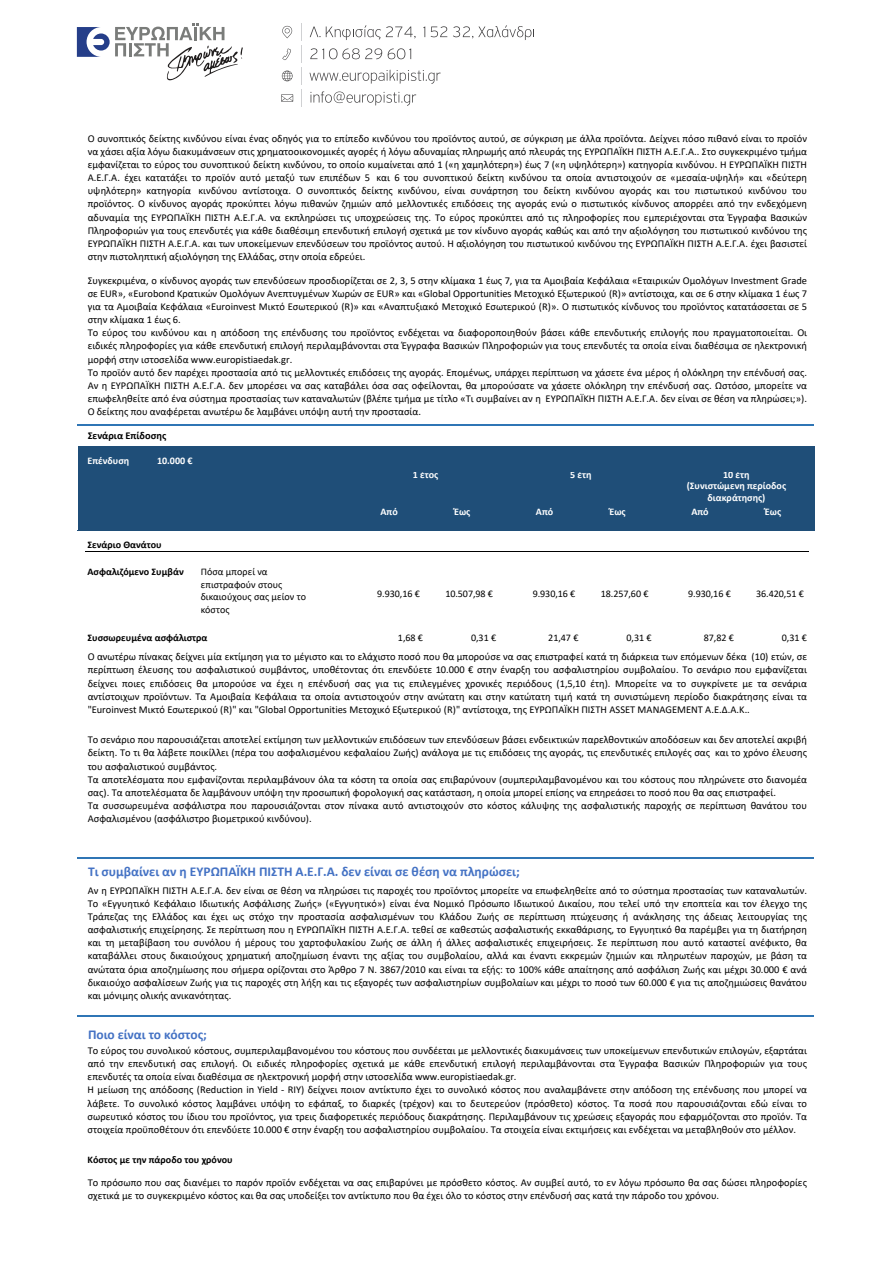
<style>
.page{position:relative;width:893px;height:1263px;background:#fff}
.page>*{position:absolute;margin:0;border:0;box-sizing:border-box;transform-origin:0 0}
.t1{font:700 13.5px "Calibri";letter-spacing:-.005em;color:#4472c4}
.t2{font:10.5px/13.2px "Calibri";color:#000}
.t3{font:700 10.5px "Calibri";letter-spacing:.005em;color:#000}
.t4{font:10.05px/12.8px "Calibri";letter-spacing:-.005em;color:#000}
.t5{font:700 10.05px "Calibri";color:#000}
.t6{font:700 10.05px/11.2px "Calibri";color:#fff;text-align:center}
</style>
<div class="page">
<div style="left:78px;top:447px;width:736px;height:84px;background:#1f4e78"></div>
<hr style="left:77px;top:425px;width:737px;height:1px;background:#2f75b5">
<hr style="left:77px;top:530px;width:737px;height:1px;background:#1f4e78">
<hr style="left:86px;top:551px;width:723px;height:1px;background:#000">
<hr style="left:77px;top:857px;width:737px;height:1px;background:#2f75b5">
<hr style="left:77px;top:1015px;width:737px;height:1px;background:#2f75b5">
<svg style="left:310px;top:48px;width:72px;height:11px"></svg>
<svg style="left:388px;top:48px;width:23px;height:11px"></svg>
<svg style="left:310px;top:25px;width:105px;height:15px"></svg>
<svg style="left:431px;top:26px;width:16px;height:11px"></svg>
<svg style="left:453px;top:25px;width:81px;height:15px"></svg>
<svg style="left:309px;top:70px;width:132px;height:14px"></svg>
<svg style="left:310px;top:91px;width:106px;height:15px"></svg>
<svg style="left:282px;top:26px;width:10px;height:12px"></svg>
<svg style="left:282px;top:48px;width:9px;height:12px"></svg>
<svg style="left:282px;top:71px;width:11px;height:10px"></svg>
<svg style="left:281px;top:94px;width:12px;height:8px"></svg>
<svg style="left:301px;top:23px;width:1px;height:83px"></svg>
<svg style="left:77px;top:23px;width:166px;height:58px"></svg>
<p class="t2" style="left:88px;top:131px;width:721px;text-align:justify">Ο συνοπτικός δείκτης κινδύνου είναι ένας οδηγός για το επίπεδο κινδύνου του προϊόντος αυτού, σε σύγκριση με άλλα προϊόντα. Δείχνει πόσο πιθανό είναι το προϊόν να χάσει αξία λόγω διακυμάνσεων στις χρηματοοικονομικές αγορές ή λόγω αδυναμίας πληρωμής από πλευράς της ΕΥΡΩΠΑΪΚΗ ΠΙΣΤΗ Α.Ε.Γ.Α.. Στο συγκεκριμένο τμήμα εμφανίζεται το εύρος του συνοπτικού δείκτη κινδύνου, το οποίο κυμαίνεται από 1 («η χαμηλότερη») έως 7 («η υψηλότερη») κατηγορία κινδύνου. Η ΕΥΡΩΠΑΪΚΗ ΠΙΣΤΗ Α.Ε.Γ.Α. έχει κατατάξει το προϊόν αυτό μεταξύ των επιπέδων 5 και 6 του συνοπτικού δείκτη κινδύνου τα οποία αντιστοιχούν σε «μεσαία-υψηλή» και «δεύτερη υψηλότερη» κατηγορία κινδύνου αντίστοιχα. Ο συνοπτικός δείκτης κινδύνου, είναι συνάρτηση του δείκτη κινδύνου αγοράς και του πιστωτικού κινδύνου του προϊόντος. Ο κίνδυνος αγοράς προκύπτει λόγω πιθανών ζημιών από μελλοντικές επιδόσεις της αγοράς ενώ ο πιστωτικός κίνδυνος απορρέει από την ενδεχόμενη αδυναμία της ΕΥΡΩΠΑΪΚΗ ΠΙΣΤΗ Α.Ε.Γ.Α. να εκπληρώσει τις υποχρεώσεις της. Το εύρος προκύπτει από τις πληροφορίες που εμπεριέχονται στα Έγγραφα Βασικών Πληροφοριών για τους επενδυτές για κάθε διαθέσιμη επενδυτική επιλογή σχετικά με τον κίνδυνο αγοράς καθώς και από την αξιολόγηση του πιστωτικού κινδύνου της ΕΥΡΩΠΑΪΚΗ ΠΙΣΤΗ Α.Ε.Γ.Α. και των υποκείμενων επενδύσεων του προϊόντος αυτού. Η αξιολόγηση του πιστωτικού κινδύνου της ΕΥΡΩΠΑΪΚΗ ΠΙΣΤΗ Α.Ε.Γ.Α. έχει βασιστεί στην πιστοληπτική αξιολόγηση της Ελλάδας, στην οποία εδρεύει.</p>
<p class="t2" style="left:88px;top:273px;width:721px">Συγκεκριμένα, ο κίνδυνος αγοράς των επενδύσεων προσδιορίζεται σε 2, 3, 5 στην κλίμακα 1 έως 7, για τα Αμοιβαία Κεφάλαια «Εταιρικών Ομολόγων Investment Grade σε EUR», «Eurobond Κρατικών Ομολόγων Ανεπτυγμένων Χωρών σε EUR» και «Global Opportunities Μετοχικό Εξωτερικού (R)» αντίστοιχα, και σε 6 στην κλίμακα 1 έως 7 για τα Αμοιβαία Κεφάλαια «Euroinvest Μικτό Εσωτερικού (R)» και «Αναπτυξιακό Μετοχικό Εσωτερικού (R)». Ο πιστωτικός κίνδυνος του προϊόντος κατατάσσεται σε 5 στην κλίμακα 1 έως 6.<br>Το εύρος του κινδύνου και η απόδοση της επένδυσης του προϊόντος ενδέχεται να διαφοροποιηθούν βάσει κάθε επενδυτικής επιλογής που πραγματοποιείται. Οι ειδικές πληροφορίες για κάθε επενδυτική επιλογή περιλαμβάνονται στα Έγγραφα Βασικών Πληροφοριών για τους επενδυτές τα οποία είναι διαθέσιμα σε ηλεκτρονική μορφή στην ιστοσελίδα www.europistiaedak.gr.<br>Το προϊόν αυτό δεν παρέχει προστασία από τις μελλοντικές επιδόσεις της αγοράς. Επομένως, υπάρχει περίπτωση να χάσετε ένα μέρος ή ολόκληρη την επένδυσή σας.<br>Αν η ΕΥΡΩΠΑΪΚΗ ΠΙΣΤΗ Α.Ε.Γ.Α. δεν μπορέσει να σας καταβάλει όσα σας οφείλονται, θα μπορούσατε να χάσετε ολόκληρη την επένδυσή σας. Ωστόσο, μπορείτε να επωφεληθείτε από ένα σύστημα προστασίας των καταναλωτών (βλέπε τμήμα με τίτλο «Τι συμβαίνει αν η ΕΥΡΩΠΑΪΚΗ ΠΙΣΤΗ Α.Ε.Γ.Α. δεν είναι σε θέση να πληρώσει;»).<br>Ο δείκτης που αναφέρεται ανωτέρω δε λαμβάνει υπόψη αυτή την προστασία.</p>
<p class="t3" style="left:88px;top:427px;width:80px">Σενάρια Επίδοσης</p>
<p class="t6" style="left:87px;top:454px;width:43px">Επένδυση</p>
<p class="t6" style="left:157px;top:454px;width:37px">10.000 €</p>
<p class="t5" style="left:88px;top:538px;width:76px">Σενάριο Θανάτου</p>
<p class="t5" style="left:88px;top:564px;width:98px">Ασφαλιζόμενο Συμβάν</p>
<p class="t4" style="left:201px;top:565px;width:107px">Πόσα μπορεί να επιστραφούν στους δικαιούχους σας μείον το κόστος</p>
<p class="t6" style="left:413px;top:469px;width:27px">1 έτος</p>
<p class="t6" style="left:570px;top:469px;width:23px">5 έτη</p>
<p class="t6" style="left:687px;top:469px;width:101px">10 έτη<br>(Συνιστώμενη περίοδος διακράτησης)</p>
<p class="t6" style="left:380px;top:505px;width:19px">Από</p>
<p class="t6" style="left:454px;top:505px;width:18px">Έως</p>
<p class="t6" style="left:536px;top:505px;width:19px">Από</p>
<p class="t6" style="left:609px;top:505px;width:18px">Έως</p>
<p class="t6" style="left:691px;top:505px;width:19px">Από</p>
<p class="t6" style="left:765px;top:505px;width:18px">Έως</p>
<p class="t4" style="left:377px;top:587px;width:44px">9.930,16 €</p>
<p class="t4" style="left:445px;top:587px;width:49px">10.507,98 €</p>
<p class="t4" style="left:533px;top:587px;width:44px">9.930,16 €</p>
<p class="t4" style="left:601px;top:587px;width:49px">18.257,60 €</p>
<p class="t4" style="left:688px;top:587px;width:44px">9.930,16 €</p>
<p class="t4" style="left:756px;top:587px;width:49px">36.420,51 €</p>
<p class="t5" style="left:87px;top:630px;width:121px">Συσσωρευμένα ασφάλιστρα</p>
<p class="t4" style="left:398px;top:631px;width:27px">1,68 €</p>
<p class="t4" style="left:471px;top:631px;width:27px">0,31 €</p>
<p class="t4" style="left:548px;top:631px;width:32px">21,47 €</p>
<p class="t4" style="left:626px;top:631px;width:27px">0,31 €</p>
<p class="t4" style="left:704px;top:631px;width:32px">87,82 €</p>
<p class="t4" style="left:782px;top:631px;width:27px">0,31 €</p>
<p class="t2" style="left:88px;top:650px;width:721px;text-align:justify">Ο ανωτέρω πίνακας δείχνει μία εκτίμηση για το μέγιστο και το ελάχιστο ποσό που θα μπορούσε να σας επιστραφεί κατά τη διάρκεια των επόμενων δέκα (10) ετών, σε περίπτωση έλευσης του ασφαλιστικού συμβάντος, υποθέτοντας ότι επενδύετε 10.000 € στην έναρξη του ασφαλιστηρίου συμβολαίου. Το σενάριο που εμφανίζεται δείχνει ποιες επιδόσεις θα μπορούσε να έχει η επένδυσή σας για τις επιλεγμένες χρονικές περιόδους (1,5,10 έτη). Μπορείτε να το συγκρίνετε με τα σενάρια αντίστοιχων προϊόντων. Τα Αμοιβαία Κεφάλαια τα οποία αντιστοιχούν στην ανώτατη και στην κατώτατη τιμή κατά τη συνιστώμενη περίοδο διακράτησης είναι τα "Euroinvest Μικτό Εσωτερικού (R)" και "Global Opportunities Μετοχικό Εξωτερικού (R)" αντίστοιχα, της ΕΥΡΩΠΑΪΚΗ ΠΙΣΤΗ ASSET MANAGEMENT Α.Ε.Δ.Α.Κ..</p>
<p class="t2" style="left:88px;top:733px;width:721px">Το σενάριο που παρουσιάζεται αποτελεί εκτίμηση των μελλοντικών επιδόσεων των επενδύσεων βάσει ενδεικτικών παρελθοντικών αποδόσεων και δεν αποτελεί ακριβή δείκτη. Το τι θα λάβετε ποικίλλει (πέρα του ασφαλισμένου κεφαλαίου Ζωής) ανάλογα με τις επιδόσεις της αγοράς, τις επενδυτικές επιλογές σας και το χρόνο έλευσης του ασφαλιστικού συμβάντος.<br>Τα αποτελέσματα που εμφανίζονται περιλαμβάνουν όλα τα κόστη τα οποία σας επιβαρύνουν (συμπεριλαμβανομένου και του κόστους που πληρώνετε στο διανομέα σας). Τα αποτελέσματα δε λαμβάνουν υπόψη την προσωπική φορολογική σας κατάσταση, η οποία μπορεί επίσης να επηρεάσει το ποσό που θα σας επιστραφεί.<br>Τα συσσωρευμένα ασφάλιστρα που παρουσιάζονται στον πίνακα αυτό αντιστοιχούν στο κόστος κάλυψης της ασφαλιστικής παροχής σε περίπτωση θανάτου του Ασφαλισμένου (ασφάλιστρο βιομετρικού κινδύνου).</p>
<p class="t1" style="left:88px;top:862px;width:433px">Τι συμβαίνει αν η ΕΥΡΩΠΑΪΚΗ ΠΙΣΤΗ Α.Ε.Γ.Α. δεν είναι σε θέση να πληρώσει;</p>
<p class="t2" style="left:88px;top:883px;width:721px;text-align:justify">Αν η ΕΥΡΩΠΑΪΚΗ ΠΙΣΤΗ Α.Ε.Γ.Α. δεν είναι σε θέση να πληρώσει τις παροχές του προϊόντος μπορείτε να επωφεληθείτε από το σύστημα προστασίας των καταναλωτών.<br>Το «Εγγυητικό Κεφάλαιο Ιδιωτικής Ασφάλισης Ζωής» («Εγγυητικό») είναι ένα Νομικό Πρόσωπο Ιδιωτικού Δικαίου, που τελεί υπό την εποπτεία και τον έλεγχο της Τράπεζας της Ελλάδος και έχει ως στόχο την προστασία ασφαλισμένων του Κλάδου Ζωής σε περίπτωση πτώχευσης ή ανάκλησης της άδειας λειτουργίας της ασφαλιστικής επιχείρησης. Σε περίπτωση που η ΕΥΡΩΠΑΪΚΗ ΠΙΣΤΗ Α.Ε.Γ.Α. τεθεί σε καθεστώς ασφαλιστικής εκκαθάρισης, το Εγγυητικό θα παρέμβει για τη διατήρηση και τη μεταβίβαση του συνόλου ή μέρους του χαρτοφυλακίου Ζωής σε άλλη ή άλλες ασφαλιστικές επιχειρήσεις. Σε περίπτωση που αυτό καταστεί ανέφικτο, θα καταβάλλει στους δικαιούχους χρηματική αποζημίωση έναντι της αξίας του συμβολαίου, αλλά και έναντι εκκρεμών ζημιών και πληρωτέων παροχών, με βάση τα ανώτατα όρια αποζημίωσης που σήμερα ορίζονται στο Άρθρο 7 Ν. 3867/2010 και είναι τα εξής: το 100% κάθε απαίτησης από ασφάλιση Ζωής και μέχρι 30.000 € ανά δικαιούχο ασφαλίσεων Ζωής για τις παροχές στη λήξη και τις εξαγορές των ασφαλιστηρίων συμβολαίων και μέχρι το ποσό των 60.000 € για τις αποζημιώσεις θανάτου και μόνιμης ολικής ανικανότητας.</p>
<p class="t1" style="left:88px;top:1024px;width:120px">Ποιο είναι το κόστος;</p>
<p class="t2" style="left:88px;top:1043px;width:721px">Το εύρος του συνολικού κόστους, συμπεριλαμβανομένου του κόστους που συνδέεται με μελλοντικές διακυμάνσεις των υποκείμενων επενδυτικών επιλογών, εξαρτάται από την επενδυτική σας επιλογή. Οι ειδικές πληροφορίες σχετικά με κάθε επενδυτική επιλογή περιλαμβάνονται στα Έγγραφα Βασικών Πληροφοριών για τους επενδυτές τα οποία είναι διαθέσιμα σε ηλεκτρονική μορφή στην ιστοσελίδα www.europistiaedak.gr.<br>Η μείωση της απόδοσης (Reduction in Yield - RIY) δείχνει ποιον αντίκτυπο έχει το συνολικό κόστος που αναλαμβάνετε στην απόδοση της επένδυσης που μπορεί να λάβετε. Το συνολικό κόστος λαμβάνει υπόψη το εφάπαξ, το διαρκές (τρέχον) και το δευτερεύον (πρόσθετο) κόστος. Τα ποσά που παρουσιάζονται εδώ είναι το σωρευτικό κόστος του ίδιου του προϊόντος, για τρεις διαφορετικές περιόδους διακράτησης. Περιλαμβάνουν τις χρεώσεις εξαγοράς που εφαρμόζονται στο προϊόν. Τα στοιχεία προϋποθέτουν ότι επενδύετε 10.000 € στην έναρξη του ασφαλιστηρίου συμβολαίου. Τα στοιχεία είναι εκτιμήσεις και ενδέχεται να μεταβληθούν στο μέλλον.</p>
<p class="t5" style="left:87px;top:1153px;width:147px">Κόστος με την πάροδο του χρόνου</p>
<p class="t2" style="left:88px;top:1175px;width:721px">Το πρόσωπο που σας διανέμει το παρόν προϊόν ενδέχεται να σας επιβαρύνει με πρόσθετο κόστος. Αν συμβεί αυτό, το εν λόγω πρόσωπο θα σας δώσει πληροφορίες σχετικά με το συγκεκριμένο κόστος και θα σας υποδείξει τον αντίκτυπο που θα έχει όλο το κόστος στην επένδυσή σας κατά την πάροδο του χρόνου.</p>
</div>
